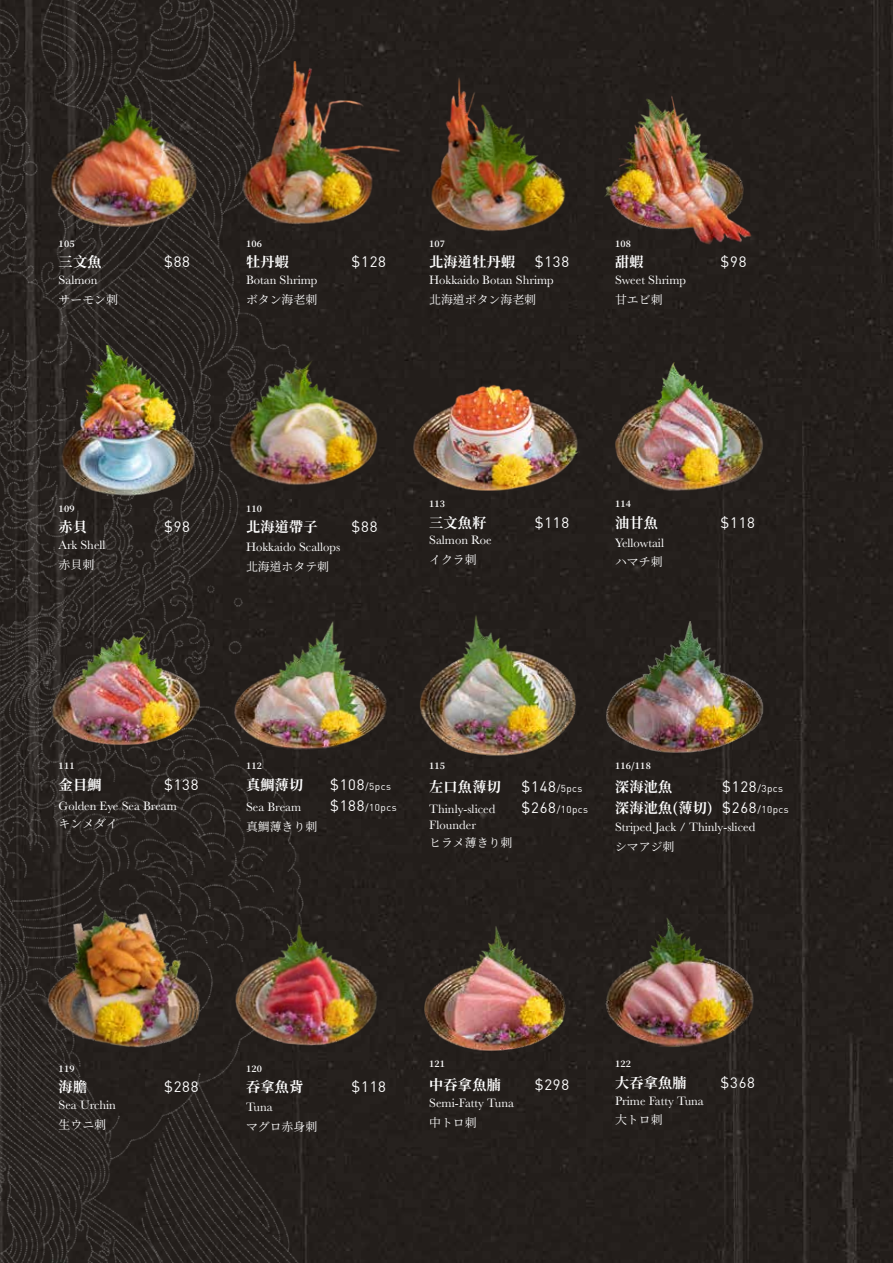
<style>
.page{position:relative;width:893px;height:1263px;background:#fff}
.page>*{position:absolute;margin:0;border:0;box-sizing:border-box;transform-origin:0 0}
.t1{font:14.85px "DIN";letter-spacing:.05em;color:#fff}
.t2{font:700 14.1px "Noto Serif TC";letter-spacing:.02em;color:#fff}
.t3{font:12.6px "Baskerville";color:#fff}
.t4{font:11.85px "Noto Serif TC";color:#fff}
.t5{font:9.9px "DIN";letter-spacing:.05em;color:#fff}
.t6{font:700 8.85px "Noto Serif TC";letter-spacing:.02em;color:#fff}
.s1{font-size:14.85px}
.s2{font-family:"DIN";font-weight:400;font-size:14.85px}
.s3{font-family:"DIN";font-weight:400;font-size:9.9px}
</style>
<div class="page">
<div style="left:343px;top:0;width:550px;height:1263px;background:#231e1b"></div>
<img style="left:0;top:0;width:343px;height:1263px">
<img style="left:47px;top:92px;width:156px;height:156px">
<img style="left:593px;top:90px;width:161px;height:155px">
<img style="left:418px;top:614px;width:161px;height:161px">
<img style="left:220px;top:916px;width:169px;height:161px">
<img style="left:236px;top:61px;width:170px;height:179px">
<img style="left:47px;top:345px;width:156px;height:157px">
<img style="left:592px;top:621px;width:176px;height:141px">
<img style="left:414px;top:925px;width:159px;height:133px">
<img style="left:412px;top:72px;width:162px;height:191px">
<img style="left:223px;top:358px;width:162px;height:132px">
<img style="left:26px;top:894px;width:197px;height:166px">
<img style="left:597px;top:913px;width:160px;height:145px">
<img style="left:218px;top:620px;width:185px;height:152px">
<img style="left:37px;top:631px;width:178px;height:147px">
<img style="left:411px;top:381px;width:169px;height:119px">
<img style="left:610px;top:361px;width:157px;height:145px">
<p class="t6" style="left:59px;top:238px;width:17px">105</p>
<p class="t2" style="left:59px;top:254px;width:44px">三文魚</p>
<p class="t1" style="left:164px;top:253px;width:27px">$88</p>
<p class="t3" style="left:59px;top:271px;width:40px">Salmon</p>
<p class="t4" style="left:59px;top:292px;width:61px">サーモン刺</p>
<p class="t6" style="left:246px;top:238px;width:17px">106</p>
<p class="t2" style="left:246px;top:254px;width:44px">牡丹蝦</p>
<p class="t1" style="left:352px;top:253px;width:36px">$128</p>
<p class="t3" style="left:246px;top:271px;width:73px">Botan Shrimp</p>
<p class="t4" style="left:246px;top:292px;width:73px">ボタン海老刺</p>
<p class="t6" style="left:429px;top:238px;width:17px">107</p>
<p class="t2" style="left:429px;top:254px;width:88px">北海道牡丹蝦</p>
<p class="t1" style="left:535px;top:253px;width:36px">$138</p>
<p class="t3" style="left:429px;top:271px;width:126px">Hokkaido Botan Shrimp</p>
<p class="t4" style="left:429px;top:292px;width:108px">北海道ボタン海老刺</p>
<p class="t6" style="left:615px;top:238px;width:17px">108</p>
<p class="t2" style="left:615px;top:254px;width:30px">甜蝦</p>
<p class="t1" style="left:721px;top:253px;width:27px">$98</p>
<p class="t3" style="left:615px;top:271px;width:73px">Sweet Shrimp</p>
<p class="t4" style="left:615px;top:292px;width:49px">甘エビ刺</p>
<p class="t6" style="left:59px;top:503px;width:17px">109</p>
<p class="t2" style="left:59px;top:519px;width:30px">赤貝</p>
<p class="t1" style="left:164px;top:518px;width:27px">$98</p>
<p class="t3" style="left:59px;top:536px;width:48px">Ark Shell</p>
<p class="t4" style="left:59px;top:557px;width:37px">赤貝刺</p>
<p class="t6" style="left:246px;top:503px;width:17px">110</p>
<p class="t2" style="left:246px;top:519px;width:73px">北海道帶子</p>
<p class="t1" style="left:352px;top:518px;width:27px">$88</p>
<p class="t3" style="left:246px;top:539px;width:96px">Hokkaido Scallops</p>
<p class="t4" style="left:246px;top:560px;width:85px">北海道ホタテ刺</p>
<p class="t6" style="left:429px;top:499px;width:17px">113</p>
<p class="t2" style="left:429px;top:515px;width:59px">三文魚籽</p>
<p class="t1" style="left:535px;top:513px;width:36px">$118</p>
<p class="t3" style="left:429px;top:532px;width:64px">Salmon Roe</p>
<p class="t4" style="left:429px;top:553px;width:49px">イクラ刺</p>
<p class="t6" style="left:615px;top:499px;width:17px">114</p>
<p class="t2" style="left:615px;top:515px;width:44px">油甘魚</p>
<p class="t1" style="left:721px;top:513px;width:36px">$118</p>
<p class="t3" style="left:615px;top:534px;width:51px">Yellowtail</p>
<p class="t4" style="left:615px;top:555px;width:49px">ハマチ刺</p>
<p class="t6" style="left:59px;top:761px;width:17px">111</p>
<p class="t2" style="left:59px;top:777px;width:44px">金目鯛</p>
<p class="t1" style="left:164px;top:775px;width:36px">$138</p>
<p class="t3" style="left:59px;top:798px;width:120px">Golden Eye Sea Bream</p>
<p class="t4" style="left:59px;top:817px;width:61px">キンメダイ</p>
<p class="t6" style="left:246px;top:761px;width:17px">112</p>
<p class="t2" style="left:246px;top:777px;width:59px">真鯛薄切</p>
<p class="t5" style="left:330px;top:780px;width:62px"><span class="s1">$108</span>/5pcs</p>
<p class="t3" style="left:246px;top:798px;width:57px">Sea Bream</p>
<p class="t5" style="left:330px;top:801px;width:68px"><span class="s1">$188</span>/10pcs</p>
<p class="t4" style="left:246px;top:819px;width:73px">真鯛薄きり刺</p>
<p class="t6" style="left:429px;top:761px;width:17px">115</p>
<p class="t2" style="left:429px;top:779px;width:73px">左口魚薄切</p>
<p class="t5" style="left:522px;top:782px;width:62px"><span class="s1">$148</span>/5pcs</p>
<p class="t3" style="left:429px;top:801px;width:68px">Thinly-sliced</p>
<p class="t5" style="left:522px;top:803px;width:68px"><span class="s1">$268</span>/10pcs</p>
<p class="t3" style="left:429px;top:817px;width:48px">Flounder</p>
<p class="t4" style="left:429px;top:836px;width:85px">ヒラメ薄きり刺</p>
<p class="t6" style="left:615px;top:761px;width:37px">116/118</p>
<p class="t2" style="left:615px;top:779px;width:59px">深海池魚</p>
<p class="t5" style="left:722px;top:782px;width:62px"><span class="s1">$128</span>/3pcs</p>
<p class="t2" style="left:615px;top:800px;width:175px">深海池魚(薄切) <span class="s2">$268</span><span class="s3">/10pcs</span></p>
<p class="t3" style="left:615px;top:819px;width:142px">Striped Jack / Thinly-sliced</p>
<p class="t4" style="left:615px;top:840px;width:61px">シマアジ刺</p>
<p class="t6" style="left:59px;top:1063px;width:17px">119</p>
<p class="t2" style="left:59px;top:1079px;width:30px">海膽</p>
<p class="t1" style="left:164px;top:1078px;width:36px">$288</p>
<p class="t3" style="left:59px;top:1097px;width:59px">Sea Urchin</p>
<p class="t4" style="left:59px;top:1118px;width:49px">生ウニ刺</p>
<p class="t6" style="left:246px;top:1063px;width:17px">120</p>
<p class="t2" style="left:246px;top:1079px;width:59px">吞拿魚背</p>
<p class="t1" style="left:352px;top:1078px;width:36px">$118</p>
<p class="t3" style="left:246px;top:1099px;width:28px">Tuna</p>
<p class="t4" style="left:246px;top:1120px;width:73px">マグロ赤身刺</p>
<p class="t6" style="left:429px;top:1059px;width:17px">121</p>
<p class="t2" style="left:429px;top:1077px;width:73px">中吞拿魚腩</p>
<p class="t1" style="left:535px;top:1076px;width:36px">$298</p>
<p class="t3" style="left:429px;top:1094px;width:86px">Semi-Fatty Tuna</p>
<p class="t4" style="left:429px;top:1115px;width:49px">中トロ刺</p>
<p class="t6" style="left:615px;top:1059px;width:17px">122</p>
<p class="t2" style="left:615px;top:1075px;width:73px">大吞拿魚腩</p>
<p class="t1" style="left:721px;top:1073px;width:36px">$368</p>
<p class="t3" style="left:615px;top:1092px;width:90px">Prime Fatty Tuna</p>
<p class="t4" style="left:615px;top:1113px;width:49px">大トロ刺</p>
</div>
